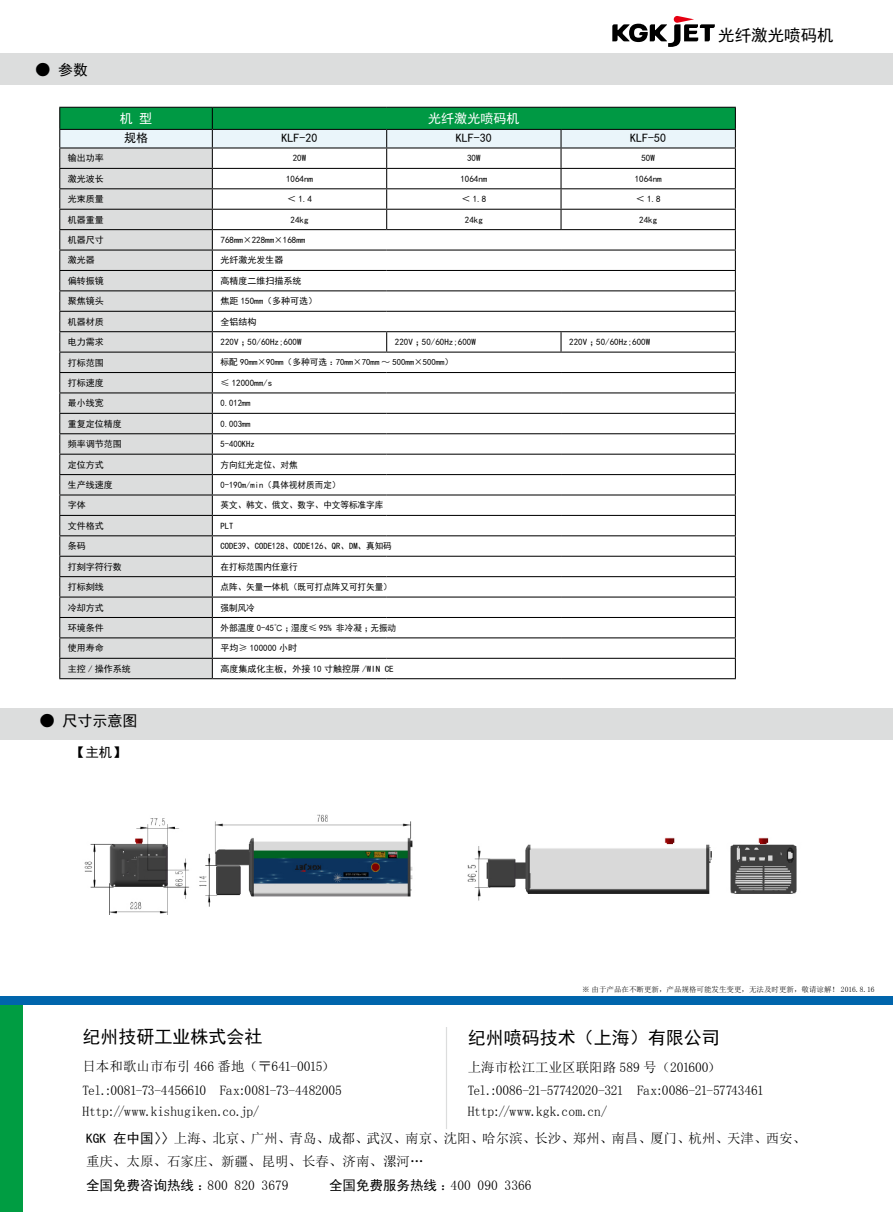
<style>
.page{position:relative;width:893px;height:1212px;background:#fff}
.page>*{position:absolute;margin:0;border:0;box-sizing:border-box;transform-origin:0 0}
.t1{font:18px "Sim Hei";color:#000}
.t2{font:16.5px "Sim Hei";color:#000}
.t3{font:15px "Sim Hei";color:#000}
.t4{font:13.5px/23.7px "Sim Sun";color:#000}
.t5{font:13.5px "Sim Hei";color:#000}
.t6{font:13.05px "Sim Hei";color:#fff}
.t7{font:12px "Sim Hei";color:#000}
.t8{font:9px "Sim Hei";color:#000}
.t9{font:9px "Sim Hei";color:#000;scale:.95 1}
.t10{font:8.7px "Sim Hei";color:#000}
.t11{font:7.5px "Sim Sun";color:#000}
.s1{font-size:8.7px}
.s2{font-family:"Sim Hei"}
</style>
<div class="page">
<div style="left:0;top:1003px;width:22px;height:209px;background:#009d42"></div>
<div style="left:0;top:53px;width:893px;height:32px;background:#dcdddd"></div>
<div style="left:0;top:708px;width:893px;height:32px;background:#dcdddd"></div>
<svg style="left:612px;top:16px;width:103px;height:31px"></svg>
<div style="left:0;top:996px;width:893px;height:9px;background:#0065ac"></div>
<hr style="left:446px;top:1027px;width:1px;height:102px;background:#dcdddd">
<hr style="left:59px;top:678px;width:153px;height:1px;background:#000">
<hr style="left:212px;top:678px;width:175px;height:1px;background:#000">
<hr style="left:387px;top:678px;width:174px;height:1px;background:#000">
<hr style="left:561px;top:678px;width:175px;height:1px;background:#000">
<svg style="left:59px;top:107px;width:677px;height:571px"></svg>
<hr style="left:59px;top:129px;width:153px;height:1px;background:#000">
<hr style="left:212px;top:129px;width:175px;height:1px;background:#000">
<hr style="left:387px;top:129px;width:174px;height:1px;background:#000">
<hr style="left:561px;top:129px;width:175px;height:1px;background:#000">
<img style="left:84px;top:814px;width:329px;height:100px">
<img style="left:467px;top:837px;width:330px;height:64px">
<h3 class="t3" style="left:36px;top:62px;width:54px">● 参数</h3>
<h3 class="t6" style="left:120px;top:112px;width:34px">机 型</h3>
<h3 class="t6" style="left:428px;top:112px;width:93px">光纤激光喷码机</h3>
<h3 class="t7" style="left:124px;top:131px;width:25px">规格</h3>
<h3 class="t7" style="left:281px;top:131px;width:37px">KLF-20</h3>
<h3 class="t7" style="left:456px;top:131px;width:37px">KLF-30</h3>
<h3 class="t7" style="left:630px;top:131px;width:37px">KLF-50</h3>
<p class="t8" style="left:68px;top:154px;width:37px">输出功率</p>
<p class="t8" style="left:293px;top:154px;width:15px">20W</p>
<p class="t8" style="left:467px;top:154px;width:15px">30W</p>
<p class="t8" style="left:641px;top:154px;width:15px">50W</p>
<p class="t8" style="left:68px;top:174px;width:37px">激光波长</p>
<p class="t8" style="left:286px;top:174px;width:28px">1064nm</p>
<p class="t8" style="left:460px;top:174px;width:28px">1064nm</p>
<p class="t8" style="left:635px;top:174px;width:28px">1064nm</p>
<p class="t8" style="left:68px;top:195px;width:37px">光束质量</p>
<p class="t8" style="left:287px;top:195px;width:26px">＜ 1.4</p>
<p class="t8" style="left:461px;top:195px;width:26px">＜ 1.8</p>
<p class="t8" style="left:636px;top:195px;width:26px">＜ 1.8</p>
<p class="t8" style="left:68px;top:215px;width:37px">机器重量</p>
<p class="t8" style="left:291px;top:215px;width:19px">24kg</p>
<p class="t8" style="left:465px;top:215px;width:19px">24kg</p>
<p class="t8" style="left:639px;top:215px;width:19px">24kg</p>
<p class="t8" style="left:68px;top:235px;width:37px">机器尺寸</p>
<p class="t8" style="left:221px;top:235px;width:86px">768mm<span class="s1">×</span>228mm<span class="s1">×</span>168mm</p>
<p class="t8" style="left:68px;top:256px;width:28px">激光器</p>
<p class="t8" style="left:221px;top:256px;width:64px">光纤激光发生器</p>
<p class="t8" style="left:68px;top:276px;width:37px">偏转振镜</p>
<p class="t8" style="left:221px;top:276px;width:82px">高精度二维扫描系统</p>
<p class="t8" style="left:68px;top:297px;width:37px">聚焦镜头</p>
<p class="t8" style="left:221px;top:297px;width:98px">焦距 150mm（多种可选）</p>
<p class="t8" style="left:68px;top:317px;width:37px">机器材质</p>
<p class="t8" style="left:221px;top:317px;width:37px">全铝结构</p>
<p class="t8" style="left:68px;top:337px;width:37px">电力需求</p>
<p class="t8" style="left:221px;top:337px;width:82px">220V ；50/60Hz;600W</p>
<p class="t8" style="left:395px;top:337px;width:82px">220V ；50/60Hz;600W</p>
<p class="t8" style="left:569px;top:337px;width:82px">220V ；50/60Hz;600W</p>
<p class="t8" style="left:68px;top:358px;width:37px">打标范围</p>
<p class="t10" style="left:221px;top:358px;width:234px">标配 90mm×90mm（多种可选：70mm×70mm ～ 500mm×500mm）</p>
<p class="t8" style="left:68px;top:378px;width:37px">打标速度</p>
<p class="t8" style="left:221px;top:378px;width:53px">≤ 12000mm/s</p>
<p class="t8" style="left:68px;top:399px;width:37px">最小线宽</p>
<p class="t9" style="left:221px;top:399px;width:33px">0.012mm</p>
<p class="t8" style="left:68px;top:419px;width:55px">重复定位精度</p>
<p class="t9" style="left:221px;top:419px;width:33px">0.003mm</p>
<p class="t8" style="left:68px;top:439px;width:55px">频率调节范围</p>
<p class="t9" style="left:221px;top:439px;width:38px">5-400KHz</p>
<p class="t8" style="left:68px;top:460px;width:37px">定位方式</p>
<p class="t9" style="left:221px;top:460px;width:83px">方向红光定位、对焦</p>
<p class="t8" style="left:68px;top:480px;width:46px">生产线速度</p>
<p class="t9" style="left:221px;top:480px;width:128px">0-190m/min（具体视材质而定）</p>
<p class="t8" style="left:68px;top:501px;width:19px">字体</p>
<p class="t9" style="left:221px;top:501px;width:173px">英文、韩文、俄文、数字、中文等标准字库</p>
<p class="t8" style="left:68px;top:521px;width:37px">文件格式</p>
<p class="t9" style="left:221px;top:521px;width:15px">PLT</p>
<p class="t8" style="left:68px;top:541px;width:19px">条码</p>
<p class="t9" style="left:221px;top:541px;width:182px">CODE39、CODE128、CODE126、QR、DM、真知码</p>
<p class="t8" style="left:68px;top:562px;width:55px">打刻字符行数</p>
<p class="t9" style="left:221px;top:562px;width:83px">在打标范围内任意行</p>
<p class="t8" style="left:68px;top:582px;width:37px">打标刻线</p>
<p class="t9" style="left:221px;top:582px;width:182px">点阵、矢量一体机（既可打点阵又可打矢量）</p>
<p class="t8" style="left:68px;top:603px;width:37px">冷却方式</p>
<p class="t9" style="left:221px;top:603px;width:38px">强制风冷</p>
<p class="t8" style="left:68px;top:623px;width:37px">环境条件</p>
<p class="t9" style="left:221px;top:623px;width:186px">外部温度 0-45℃ ；湿度≤ 95% 非冷凝；无振动</p>
<p class="t8" style="left:68px;top:644px;width:37px">使用寿命</p>
<p class="t8" style="left:221px;top:644px;width:78px">平均≥ 100000 小时</p>
<p class="t8" style="left:68px;top:664px;width:64px">主控 / 操作系统</p>
<p class="t8" style="left:221px;top:664px;width:175px">高度集成化主板，外接 10 寸触控屏 /WIN CE</p>
<h3 class="t3" style="left:40px;top:713px;width:99px">● 尺寸示意图</h3>
<h3 class="t5" style="left:72px;top:745px;width:55px">【主机】</h3>
<h2 class="t2" style="left:718px;top:27px;width:117px">光纤激光喷码机</h2>
<p class="t11" style="left:582px;top:985px;width:294px">※ 由于产品在不断更新，产品规格可能发生变更，无法及时更新，敬请谅解！ 2016.8.16</p>
<h1 class="t1" style="left:82px;top:1028px;width:181px">纪州技研工业株式会社</h1>
<h3 class="t4" style="left:82px;top:1054px;width:261px">日本和歌山市布引 466 番地（〒641-0015）<br>Tel.:0081-73-4456610 Fax:0081-73-4482005</h3>
<h3 class="t4" style="left:82px;top:1099px;width:179px">Http://www.kishugiken.co.jp/</h3>
<h1 class="t1" style="left:468px;top:1028px;width:253px">纪州喷码技术（上海）有限公司</h1>
<h3 class="t4" style="left:468px;top:1055px;width:298px">上海市松江工业区联阳路 589 号（201600）<br>Tel.:0086-21-57742020-321 Fax:0086-21-57743461</h3>
<h3 class="t4" style="left:86px;top:1098px;width:722px;line-height:26.5px;text-indent:382px">Http://www.kgk.com.cn/<br><span class="s2">KGK 在中国〉〉</span>上海、北京、广州、青岛、成都、武汉、南京、沈阳、哈尔滨、长沙、郑州、南昌、厦门、杭州、天津、西安、</h3>
<h3 class="t4" style="left:86px;top:1150px;width:339px">重庆、太原、石家庄、新疆、昆明、长春、济南、漯河…<span class="s2">全国免费咨询热线</span>：800 820 3679</h3>
<h3 class="t4" style="left:329px;top:1173px;width:204px"><span class="s2">全国免费服务热线</span>：400 090 3366</h3>
</div>
